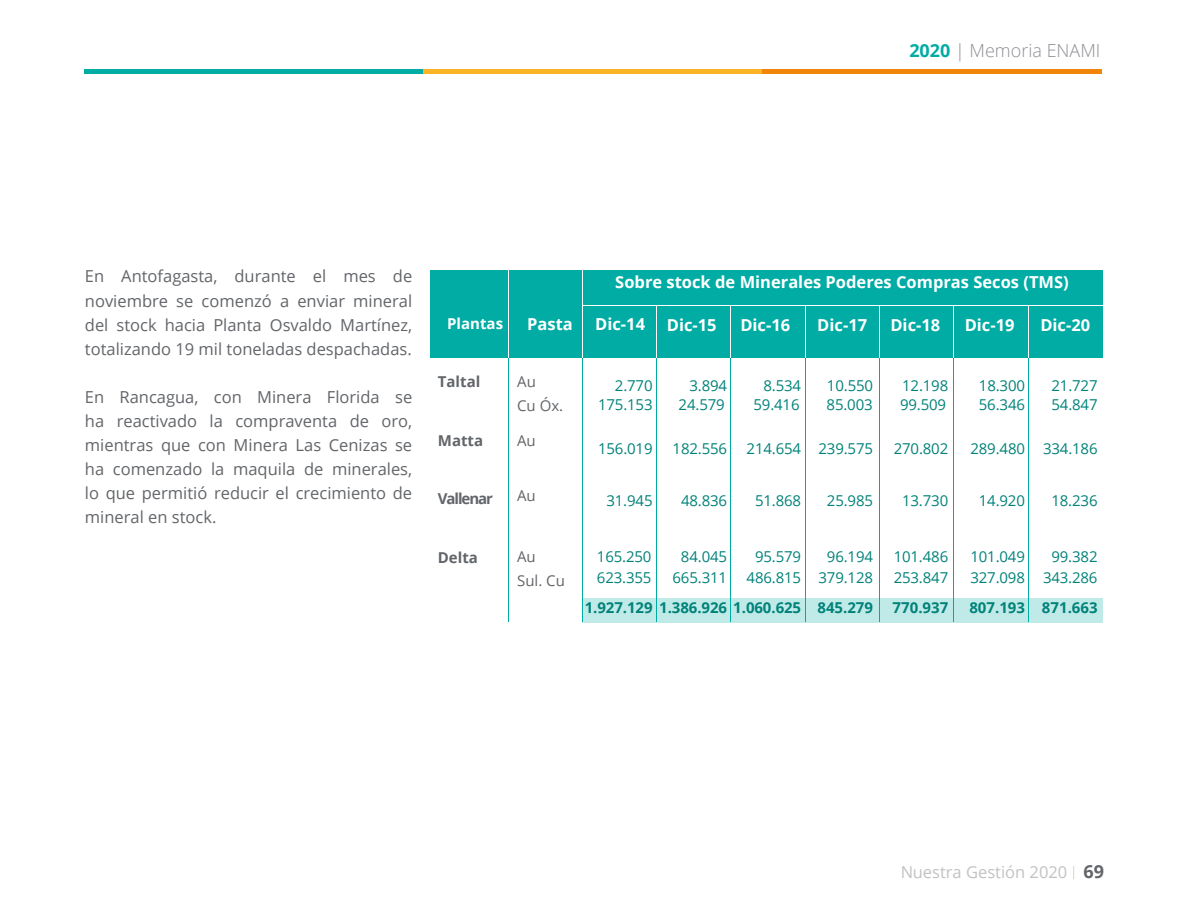
<style>
.page{position:relative;width:1188px;height:918px;background:#fff}
.page>*{position:absolute;margin:0;border:0;box-sizing:border-box;transform-origin:0 0}
.t1{font:300 18px "Open Sans";color:#8e8f94}
.t2{font:700 18px "Open Sans";color:#626569}
.t3{font:16.5px/24px "Open Sans";color:#626569;text-align:justify}
.t4{font:700 16.5px "Open Sans";color:#fff}
.t5{font:16.5px "Open Sans";color:#8e8f94}
.t6{font:15px "Open Sans";letter-spacing:-.01em;color:#008279}
.t7{font:700 15px "Open Sans";color:#008279}
.t8{font:15px/23.7px "Open Sans";color:#626569}
.t9{font:700 15px "Open Sans";color:#626569}
.t10{font:700 15px "Open Sans";letter-spacing:-.07em;color:#626569}
.t11{font:700 15px "Open Sans";color:#fff}
.s1{font-weight:700;color:#00aca4}
</style>
<div class="page">
<hr style="left:84px;top:69px;width:339px;height:4px;background:#00aca4">
<hr style="left:423px;top:69px;width:340px;height:4px;background:#fab425">
<hr style="left:763px;top:69px;width:339px;height:4px;background:#f1850a">
<div style="left:430px;top:270px;width:673px;height:28px;background:#00aca4"></div>
<div style="left:430px;top:298px;width:673px;height:60px;background:#00aca4"></div>
<hr style="left:508px;top:298px;width:1px;height:324px;background:#00aca4">
<hr style="left:582px;top:298px;width:1px;height:324px;background:#00aca4">
<hr style="left:656px;top:298px;width:1px;height:324px;background:#00aca4">
<hr style="left:731px;top:298px;width:1px;height:324px;background:#00aca4">
<hr style="left:805px;top:298px;width:1px;height:324px;background:#00aca4">
<hr style="left:879px;top:298px;width:1px;height:324px;background:#00aca4">
<hr style="left:954px;top:298px;width:1px;height:324px;background:#00aca4">
<hr style="left:1028px;top:298px;width:1px;height:324px;background:#00aca4">
<div style="left:582px;top:598px;width:521px;height:24px;background:#c0eae8"></div>
<svg style="left:1073px;top:866px;width:1px;height:13px"></svg>
<hr style="left:508px;top:256px;width:1px;height:102px;background:#fff">
<hr style="left:582px;top:256px;width:1px;height:102px;background:#fff">
<hr style="left:583px;top:305px;width:527px;height:1px;background:#fff">
<hr style="left:656px;top:305px;width:1px;height:53px;background:#fff">
<hr style="left:731px;top:305px;width:1px;height:53px;background:#fff">
<hr style="left:805px;top:305px;width:1px;height:53px;background:#fff">
<hr style="left:879px;top:305px;width:1px;height:53px;background:#fff">
<hr style="left:954px;top:305px;width:1px;height:53px;background:#fff">
<hr style="left:1028px;top:305px;width:1px;height:53px;background:#fff">
<p class="t1" style="left:909px;top:38px;width:193px"><span class="s1">2020</span> | Memoria ENAMI</p>
<p class="t3" style="left:85px;top:264px;width:329px">En Antofagasta, durante el mes de noviembre se comenzó a enviar mineral del stock hacia Planta Osvaldo Martínez, totalizando 19 mil toneladas despachadas.</p>
<p class="t3" style="left:85px;top:384px;width:329px">En Rancagua, con Minera Florida se ha reactivado la compraventa de oro, mientras que con Minera Las Cenizas se ha comenzado la maquila de minerales, lo que permitió reducir el crecimiento de mineral en stock.</p>
<p class="t4" style="left:615px;top:270px;width:455px">Sobre stock de Minerales Poderes Compras Secos (TMS)</p>
<p class="t11" style="left:447px;top:313px;width:57px">Plantas</p>
<p class="t4" style="left:527px;top:312px;width:47px">Pasta</p>
<p class="t4" style="left:595px;top:312px;width:51px">Dic-14</p>
<p class="t4" style="left:667px;top:313px;width:51px">Dic-15</p>
<p class="t4" style="left:740px;top:313px;width:51px">Dic-16</p>
<p class="t4" style="left:817px;top:313px;width:51px">Dic-17</p>
<p class="t4" style="left:890px;top:313px;width:51px">Dic-18</p>
<p class="t4" style="left:965px;top:313px;width:51px">Dic-19</p>
<p class="t4" style="left:1040px;top:313px;width:51px">Dic-20</p>
<p class="t9" style="left:438px;top:371px;width:44px">Taltal</p>
<p class="t8" style="left:517px;top:370px;width:20px">Au</p>
<p class="t6" style="left:615px;top:375px;width:39px">2.770</p>
<p class="t6" style="left:689px;top:375px;width:39px">3.894</p>
<p class="t6" style="left:764px;top:375px;width:39px">8.534</p>
<p class="t6" style="left:827px;top:375px;width:48px">10.550</p>
<p class="t6" style="left:902px;top:375px;width:48px">12.198</p>
<p class="t6" style="left:979px;top:375px;width:48px">18.300</p>
<p class="t6" style="left:1052px;top:375px;width:48px">21.727</p>
<p class="t9" style="left:438px;top:430px;width:47px">Matta</p>
<p class="t8" style="left:517px;top:393px;width:48px">Cu Óx.</p>
<p class="t8" style="left:517px;top:428px;width:20px">Au</p>
<p class="t6" style="left:598px;top:395px;width:56px">175.153</p>
<p class="t6" style="left:679px;top:395px;width:48px">24.579</p>
<p class="t6" style="left:753px;top:395px;width:48px">59.416</p>
<p class="t6" style="left:827px;top:395px;width:48px">85.003</p>
<p class="t6" style="left:900px;top:395px;width:48px">99.509</p>
<p class="t6" style="left:979px;top:395px;width:48px">56.346</p>
<p class="t6" style="left:1051px;top:395px;width:48px">54.847</p>
<p class="t6" style="left:673px;top:438px;width:56px">182.556</p>
<p class="t6" style="left:747px;top:438px;width:128px">214.654 239.575</p>
<p class="t6" style="left:894px;top:438px;width:56px">270.802</p>
<p class="t6" style="left:970px;top:438px;width:129px">289.480 334.186</p>
<p class="t6" style="left:598px;top:438px;width:56px">156.019</p>
<p class="t10" style="left:438px;top:488px;width:57px">Vallenar</p>
<p class="t8" style="left:517px;top:483px;width:20px">Au</p>
<p class="t6" style="left:606px;top:491px;width:48px">31.945</p>
<p class="t6" style="left:681px;top:491px;width:48px">48.836</p>
<p class="t6" style="left:755px;top:491px;width:48px">51.868</p>
<p class="t6" style="left:827px;top:491px;width:48px">25.985</p>
<p class="t6" style="left:902px;top:491px;width:48px">13.730</p>
<p class="t6" style="left:979px;top:491px;width:48px">14.920</p>
<p class="t6" style="left:1051px;top:491px;width:48px">18.236</p>
<p class="t9" style="left:438px;top:547px;width:42px">Delta</p>
<p class="t8" style="left:517px;top:544px;width:49px">Au<br>Sul. Cu</p>
<p class="t6" style="left:597px;top:546px;width:56px">165.250</p>
<p class="t6" style="left:681px;top:546px;width:48px">84.045</p>
<p class="t6" style="left:755px;top:546px;width:48px">95.579</p>
<p class="t6" style="left:827px;top:546px;width:48px">96.194</p>
<p class="t6" style="left:894px;top:546px;width:56px">101.486</p>
<p class="t6" style="left:970px;top:546px;width:56px">101.049</p>
<p class="t6" style="left:1051px;top:546px;width:48px">99.382</p>
<p class="t6" style="left:597px;top:567px;width:56px">623.355</p>
<p class="t6" style="left:673px;top:567px;width:56px">665.311</p>
<p class="t6" style="left:747px;top:567px;width:128px">486.815 379.128</p>
<p class="t6" style="left:894px;top:567px;width:56px">253.847</p>
<p class="t6" style="left:970px;top:567px;width:129px">327.098 343.286</p>
<p class="t7" style="left:585px;top:597px;width:290px">1.927.129 1.386.926 1.060.625 845.279</p>
<p class="t7" style="left:893px;top:597px;width:57px">770.937</p>
<p class="t7" style="left:969px;top:597px;width:130px">807.193 871.663</p>
<p class="t5" style="left:900px;top:861px;width:168px">Nuestra Gestión 2020</p>
<p class="t2" style="left:1083px;top:859px;width:22px">69</p>
</div>
